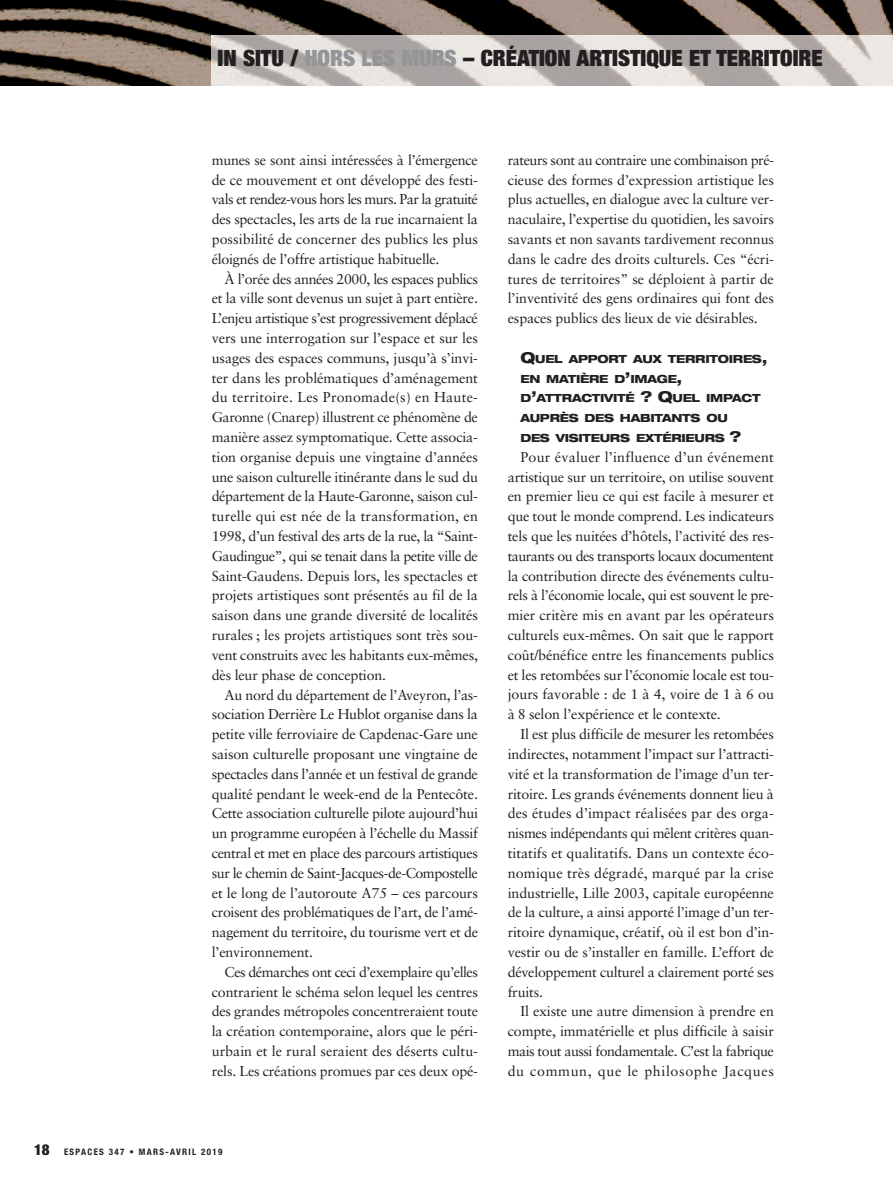
<style>
.page{position:relative;width:893px;height:1178px;background:#fff}
.page>*{position:absolute;margin:0;border:0;box-sizing:border-box;transform-origin:0 0}
.t1{font:900 expanded 22.5px "Helvetica Neue";color:#231f20}
.t2{font:14.25px/19.8px "Sabon";letter-spacing:-.01em;color:#231f20;text-align:justify}
.t3{font:800 expanded 11.25px/19.8px "Helvetica Neue";letter-spacing:-.025em;color:#231f20}
.t4{font:700 condensed 9px "Helvetica Neue";letter-spacing:.145em;color:#231f20}
.s1{color:#939598}
.s2{font-weight:900;font-size:15px}
.s3{font-size:15px}
</style>
<div class="page">
<img style="left:0;top:0;width:893px;height:86px">
<img style="left:212px;top:36px;width:680px;height:50px">
<h1 class="t1" style="left:218px;top:50px;width:607px">IN SITU / <span class="s1">HORS LES MURS</span> – CRÉATION ARTISTIQUE ET TERRITOIRE</h1>
<p class="t2" style="left:212px;top:151px;width:268px">munes se sont ainsi intéressées à l’émergence de ce mouvement et ont développé des festi&shy;vals et rendez-vous hors les murs. Par la gratuité des spectacles, les arts de la rue incarnaient la possibilité de concerner des publics les plus éloignés de l’offre artistique habituelle.</p>
<p class="t2" style="left:212px;top:270px;width:268px;text-indent:13px">À l’orée des années 2000, les espaces publics et la ville sont devenus un sujet à part entière.<br>L’enjeu artistique s’est progressivement déplacé vers une interrogation sur l’espace et sur les usages des espaces communs, jusqu’à s’invi&shy;ter dans les problématiques d’aménagement du territoire. Les Pronomade(s) en Haute-Garonne (Cnarep) illustrent ce phénomène de manière assez symptomatique. Cette associa&shy;tion organise depuis une vingtaine d’années une saison culturelle itinérante dans le sud du département de la Haute-Garonne, saison cul&shy;turelle qui est née de la transformation, en 1998, d’un festival des arts de la rue, la “Saint-Gaudingue”, qui se tenait dans la petite ville de Saint-Gaudens. Depuis lors, les spectacles et projets artistiques sont présentés au fil de la saison dans une grande diversité de localités rurales ; les projets artistiques sont très sou&shy;vent construits avec les habitants eux-mêmes, dès leur phase de conception.</p>
<p class="t2" style="left:212px;top:686px;width:268px;text-indent:13px">Au nord du département de l’Aveyron, l’as&shy;sociation Derrière Le Hublot organise dans la petite ville ferroviaire de Capdenac-Gare une saison culturelle proposant une vingtaine de spectacles dans l’année et un festival de grande qualité pendant le week-end de la Pentecôte.<br>Cette association culturelle pilote aujourd’hui un programme européen à l’échelle du Massif central et met en place des parcours artistiques sur le chemin de Saint-Jacques-de-Compostelle et le long de l’autoroute A75 – ces parcours croisent des problématiques de l’art, de l’amé&shy;nagement du territoire, du tourisme vert et de l’environnement.</p>
<p class="t2" style="left:212px;top:963px;width:268px;text-indent:13px">Ces démarches ont ceci d’exemplaire qu’elles contrarient le schéma selon lequel les centres des grandes métropoles concentreraient toute la création contemporaine, alors que le péri&shy;urbain et le rural seraient des déserts cultu&shy;rels. Les créations promues par ces deux opé-</p>
<p class="t4" style="left:34px;top:1144px;width:190px"><span class="s2">18</span> ESPACES 347 • MARS-AVRIL 2019</p>
<p class="t2" style="left:508px;top:151px;width:268px">rateurs sont au contraire une combinaison pré&shy;cieuse des formes d’expression artistique les plus actuelles, en dialogue avec la culture ver&shy;naculaire, l’expertise du quotidien, les savoirs savants et non savants tardivement reconnus dans le cadre des droits culturels. Ces “écri&shy;tures de territoires” se déploient à partir de l’inventivité des gens ordinaires qui font des espaces publics des lieux de vie désirables.</p>
<p class="t3" style="left:520px;top:350px;width:248px"><span class="s3">Q</span>UEL APPORT AUX TERRITOIRES<span class="s3">,<br></span>EN MATIÈRE D<span class="s3">’</span>IMAGE<span class="s3">,<br></span>D<span class="s3">’</span>ATTRACTIVITÉ <span class="s3">? Q</span>UEL IMPACT<br>AUPRÈS DES HABITANTS OU<br>DES VISITEURS EXTÉRIEURS <span class="s3">?</span></p>
<p class="t2" style="left:508px;top:448px;width:268px;text-indent:13px">Pour évaluer l’influence d’un événement artistique sur un territoire, on utilise souvent en premier lieu ce qui est facile à mesurer et que tout le monde comprend. Les indicateurs tels que les nuitées d’hôtels, l’activité des res&shy;taurants ou des transports locaux documentent la contribution directe des événements cultu&shy;rels à l’économie locale, qui est souvent le pre&shy;mier critère mis en avant par les opérateurs culturels eux-mêmes. On sait que le rapport coût/bénéfice entre les financements publics et les retombées sur l’économie locale est tou&shy;jours favorable : de 1 à 4, voire de 1 à 6 ou à 8 selon l’expérience et le contexte.</p>
<p class="t2" style="left:508px;top:725px;width:268px;text-indent:13px">Il est plus difficile de mesurer les retombées indirectes, notamment l’impact sur l’attracti&shy;vité et la transformation de l’image d’un ter&shy;ritoire. Les grands événements donnent lieu à des études d’impact réalisées par des orga&shy;nismes indépendants qui mêlent critères quan&shy;titatifs et qualitatifs. Dans un contexte éco&shy;nomique très dégradé, marqué par la crise industrielle, Lille 2003, capitale européenne de la culture, a ainsi apporté l’image d’un ter&shy;ritoire dynamique, créatif, où il est bon d’in&shy;vestir ou de s’installer en famille. L’effort de développement culturel a clairement porté ses fruits.</p>
<p class="t2" style="left:508px;top:1002px;width:268px;text-indent:13px">Il existe une autre dimension à prendre en compte, immatérielle et plus difficile à saisir mais tout aussi fondamentale. C’est la fabrique du commun, que le philosophe Jacques</p>
</div>
